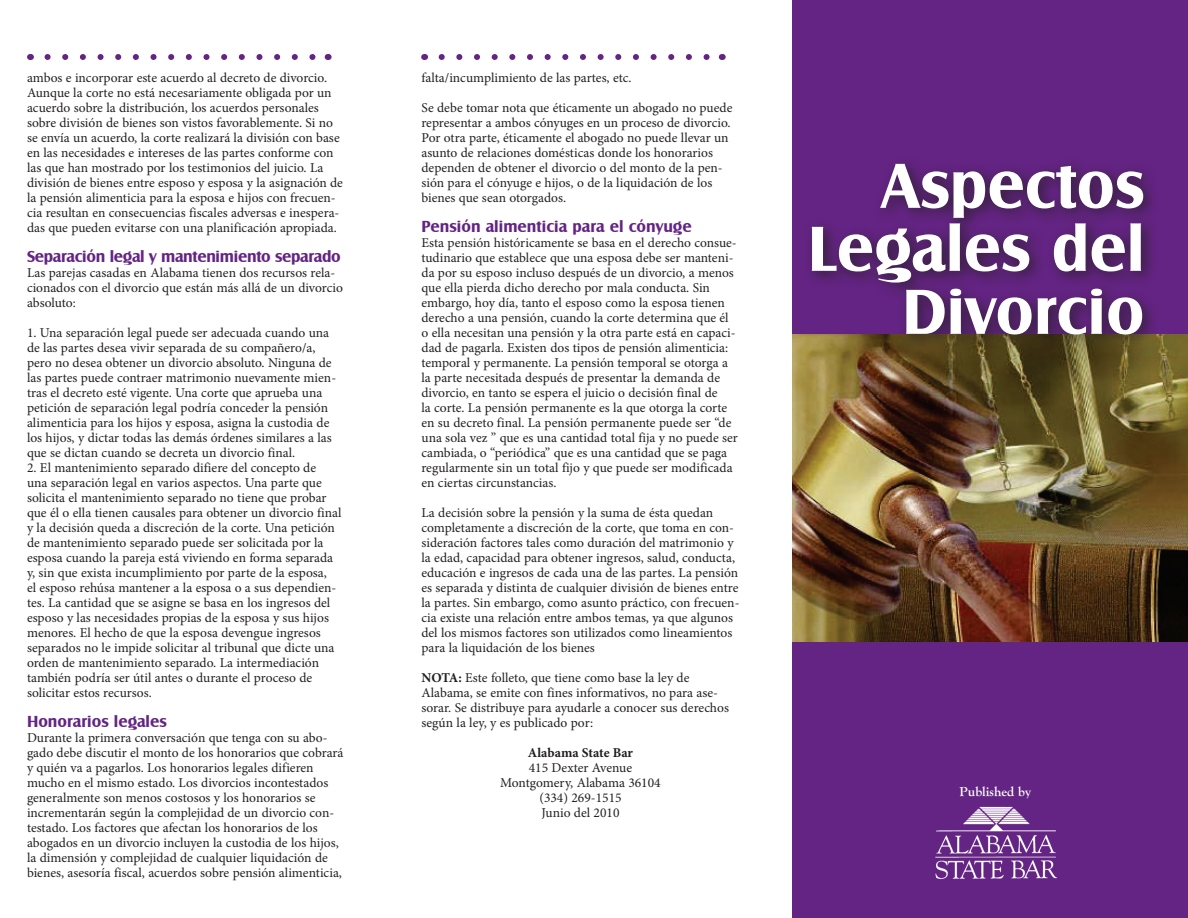
<style>
.page{position:relative;width:1188px;height:918px;background:#fff}
.page>*{position:absolute;margin:0;border:0;box-sizing:border-box;transform-origin:0 0}
.t1{font:700 66px/63px "Castle T";color:#fff;text-align:right}
.heads{font:700 16.5px "Castle T";letter-spacing:-.005em;color:#642483}
.body{font:13.5px/15px "Minion Pro";color:#231f20}
.body-2{font:700 13.5px "Minion Pro";color:#231f20}
.t2{font:700 13.5px "Goudy Old Style T";color:#fff}
.s1{font-weight:700}
</style>
<div class="page">
<div style="left:792px;top:618px;width:396px;height:300px;background:#642483"></div>
<div style="left:792px;top:0;width:396px;height:385px;background:#642483"></div>
<img style="left:935px;top:806px;width:123px;height:74px">
<img style="left:792px;top:334px;width:396px;height:307px">
<div style="left:803px;top:155px;width:357px;height:196px;background:#231f20;opacity:.75"></div>
<svg style="left:48px;top:54px;width:268px;height:6px"></svg>
<svg style="left:442px;top:54px;width:268px;height:6px"></svg>
<p class="body" style="left:27px;top:70px;width:318px">ambos e incorporar este acuerdo al decreto de divorcio.<br>Aunque la corte no está necesariamente obligada por un acuerdo sobre la distribución, los acuerdos personales sobre división de bienes son vistos favorablemente. Si no se envía un acuerdo, la corte realizará la división con base en las necesidades e intereses de las partes conforme con las que han mostrado por los testimonios del juicio. La división de bienes entre esposo y esposa y la asignación de la pensión alimenticia para la esposa e hijos con frecuen&shy;cia resultan en consecuencias fiscales adversas e inespera&shy;das que pueden evitarse con una planificación apropiada.</p>
<p class="heads" style="left:27px;top:247px;width:315px">Separación legal y mantenimiento separado</p>
<p class="body" style="left:27px;top:265px;width:317px">Las parejas casadas en Alabama tienen dos recursos rela&shy;cionados con el divorcio que están más allá de un divorcio absoluto:</p>
<p class="body" style="left:27px;top:325px;width:311px">1. Una separación legal puede ser adecuada cuando una de las partes desea vivir separada de su compañero/a, pero no desea obtener un divorcio absoluto. Ninguna de las partes puede contraer matrimonio nuevamente mien&shy;tras el decreto esté vigente. Una corte que aprueba una petición de separación legal podría conceder la pensión alimenticia para los hijos y esposa, asigna la custodia de los hijos, y dictar todas las demás órdenes similares a las que se dictan cuando se decreta un divorcio final.</p>
<p class="body" style="left:27px;top:460px;width:316px">2. El mantenimiento separado difiere del concepto de<br>una separación legal en varios aspectos. Una parte que solicita el mantenimiento separado no tiene que probar que él o ella tienen causales para obtener un divorcio final y la decisión queda a discreción de la corte. Una petición de mantenimiento separado puede ser solicitada por la esposa cuando la pareja está viviendo en forma separada y, sin que exista incumplimiento por parte de la esposa,<br>el esposo rehúsa mantener a la esposa o a sus dependien&shy;tes. La cantidad que se asigne se basa en los ingresos del esposo y las necesidades propias de la esposa y sus hijos menores. El hecho de que la esposa devengue ingresos separados no le impide solicitar al tribunal que dicte una orden de mantenimiento separado. La intermediación también podría ser útil antes o durante el proceso de solicitar estos recursos.</p>
<p class="heads" style="left:27px;top:712px;width:141px">Honorarios legales</p>
<p class="body" style="left:27px;top:730px;width:318px">Durante la primera conversación que tenga con su abo&shy;gado debe discutir el monto de los honorarios que cobrará y quién va a pagarlos. Los honorarios legales difieren mucho en el mismo estado. Los divorcios incontestados generalmente son menos costosos y los honorarios se incrementarán según la complejidad de un divorcio con&shy;testado. Los factores que afectan los honorarios de los abogados en un divorcio incluyen la custodia de los hijos, la dimensión y complejidad de cualquier liquidación de bienes, asesoría fiscal, acuerdos sobre pensión alimenticia,</p>
<p class="body" style="left:422px;top:70px;width:212px">falta/incumplimiento de las partes, etc.</p>
<p class="body" style="left:422px;top:100px;width:312px">Se debe tomar nota que éticamente un abogado no puede representar a ambos cónyuges en un proceso de divorcio.<br>Por otra parte, éticamente el abogado no puede llevar un asunto de relaciones domésticas donde los honorarios dependen de obtener el divorcio o del monto de la pen&shy;sión para el cónyuge e hijos, o de la liquidación de los bienes que sean otorgados.</p>
<p class="heads" style="left:422px;top:217px;width:272px">Pensión alimenticia para el cónyuge</p>
<p class="body" style="left:422px;top:235px;width:318px">Esta pensión históricamente se basa en el derecho consue&shy;tudinario que establece que una esposa debe ser manteni&shy;da por su esposo incluso después de un divorcio, a menos que ella pierda dicho derecho por mala conducta. Sin embargo, hoy día, tanto el esposo como la esposa tienen derecho a una pensión, cuando la corte determina que él o ella necesitan una pensión y la otra parte está en capaci&shy;dad de pagarla. Existen dos tipos de pensión alimenticia: temporal y permanente. La pensión temporal se otorga a la parte necesitada después de presentar la demanda de divorcio, en tanto se espera el juicio o decisión final de<br>la corte. La pensión permanente es la que otorga la corte en su decreto final. La pensión permanente puede ser “de una sola vez ” que es una cantidad total fija y no puede ser cambiada, o “periódica” que es una cantidad que se paga regularmente sin un total fijo y que puede ser modificada en ciertas circunstancias.</p>
<p class="body" style="left:422px;top:505px;width:320px">La decisión sobre la pensión y la suma de ésta quedan completamente a discreción de la corte, que toma en con&shy;sideración factores tales como duración del matrimonio y la edad, capacidad para obtener ingresos, salud, conducta, educación e ingresos de cada una de las partes. La pensión es separada y distinta de cualquier división de bienes entre la partes. Sin embargo, como asunto práctico, con frecuen&shy;cia existe una relación entre ambos temas, ya que algunos del los mismos factores son utilizados como lineamientos para la liquidación de los bienes</p>
<p class="body" style="left:422px;top:670px;width:309px"><span class="s1">NOTA:</span> Este folleto, que tiene como base la ley de Alabama, se emite con fines informativos, no para ase&shy;sorar. Se distribuye para ayudarle a conocer sus derechos según la ley, y es publicado por:</p>
<p class="body-2" style="left:528px;top:743px;width:107px">Alabama State Bar</p>
<p class="body" style="left:529px;top:760px;width:105px">415 Dexter Avenue</p>
<p class="body" style="left:500px;top:775px;width:162px">Montgomery, Alabama 36104</p>
<p class="body" style="left:539px;top:790px;width:84px">(334) 269-1515</p>
<p class="body" style="left:542px;top:805px;width:79px">Junio del 2010</p>
<p class="t1" style="left:808px;top:155px;width:338px">Aspectos<br>Legales del<br>Divorcio</p>
<p class="t2" style="left:960px;top:784px;width:73px">Published by</p>
</div>
